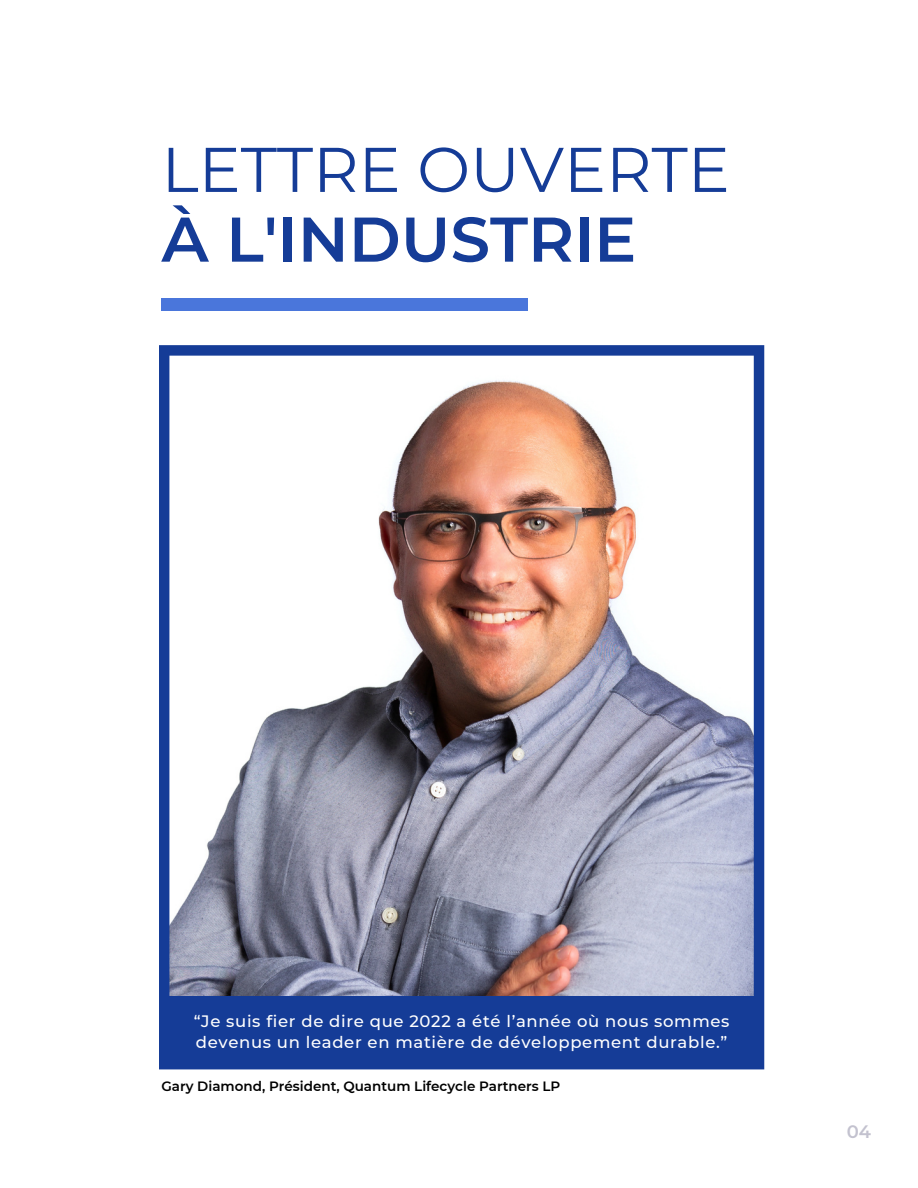
<style>
.page{position:relative;width:918px;height:1188px;background:#fff}
.page>*{position:absolute;margin:0;border:0;box-sizing:border-box;transform-origin:0 0}
.t1{font:63px "Montserrat";color:#153c97}
.t2{font:600 63px "Montserrat";color:#153c97}
.t3{font:600 18px "Montserrat";color:#c3c2cf}
.t4{font:500 16.5px/20.2px "Montserrat";letter-spacing:.04em;color:#fff}
.t5{font:600 13.5px "Montserrat";color:#000}
</style>
<div class="page">
<div style="left:162px;top:299px;width:366px;height:12px;background:#4a76db"></div>
<img style="left:159px;top:345px;width:605px;height:724px">
<div style="left:167px;top:996px;width:594px;height:67px;background:#153c97"></div>
<p class="t1" style="left:162px;top:131px;width:570px">LETTRE OUVERTE</p>
<p class="t2" style="left:162px;top:201px;width:476px">À L'INDUSTRIE</p>
<p class="t4" style="left:194px;top:1011px;width:537px">“Je suis fier de dire que 2022 a été l’année où nous sommes devenus un leader en matière de développement durable.”</p>
<p class="t5" style="left:162px;top:1078px;width:400px">Gary Diamond, Président, Quantum Lifecycle Partners LP</p>
<p class="t3" style="left:847px;top:1121px;width:26px">04</p>
</div>
